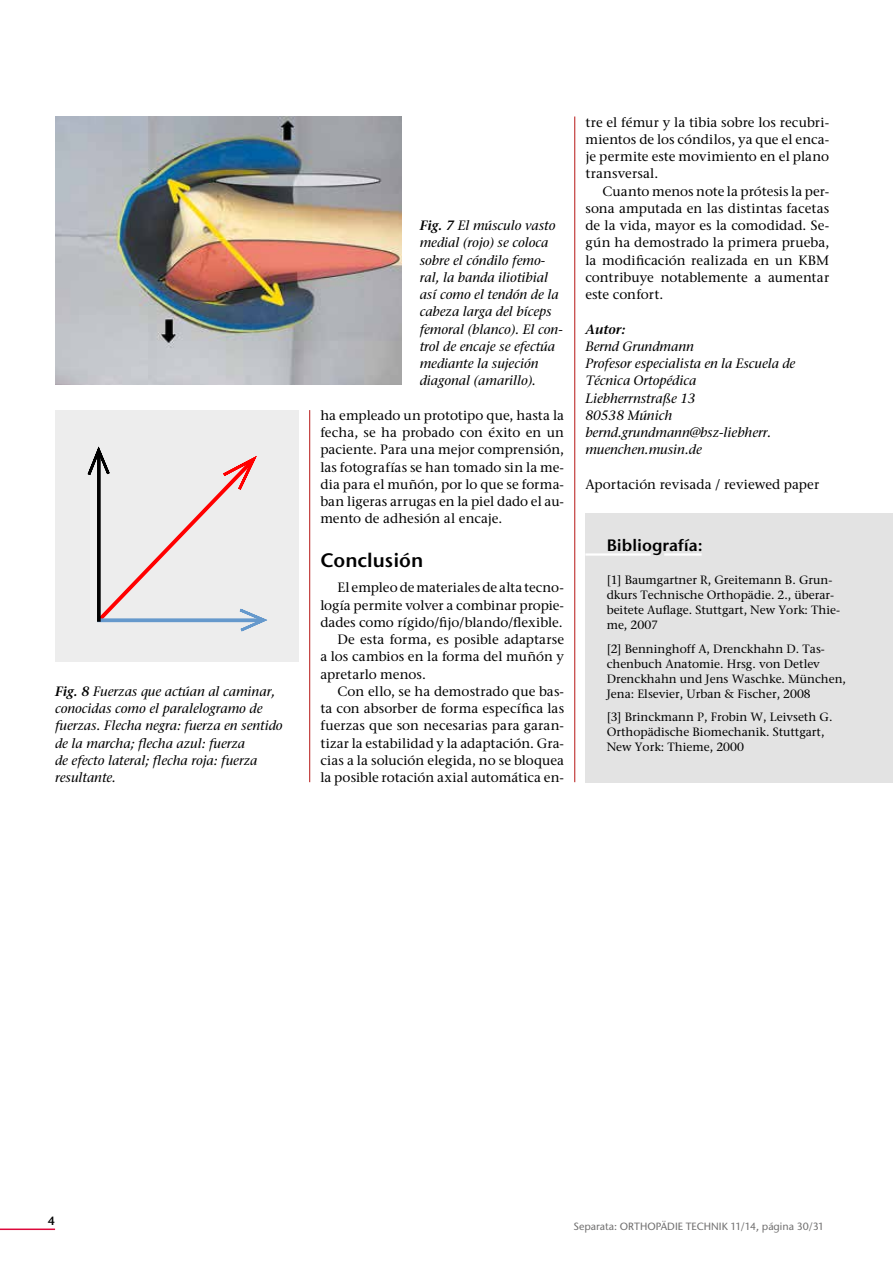
<style>
.page{position:relative;width:893px;height:1263px;background:#fff}
.page>*{position:absolute;margin:0;border:0;box-sizing:border-box;transform-origin:0 0}
.t1{font:600 19.5px "Stone Sans ITC Std";color:#000}
.t2{font:600 16.5px "Stone Sans ITC Std";color:#000}
.t3{font:500 13.5px/17.2px "Stone Ser ITC Std";letter-spacing:.005em;color:#000;text-align:justify}
.t4{font:italic 500 13.5px/17.2px "Stone Ser ITC Std";color:#000}
.t5{font:italic 600 13.5px "Stone Ser ITC Std";color:#000}
.t6{font:500 12px/15px "Stone Ser ITC Std";color:#000}
.t7{font:600 12px "Stone Sans ITC Std";color:#000}
.t8{font:500 10.5px "Stone Sans ITC Std";color:#706f6f}
.s1{font-weight:600}
</style>
<div class="page">
<hr style="left:0;top:1228px;width:55px;height:2px;background:#dd083b">
<hr style="left:309px;top:410px;width:1px;height:372px;background:#b61615">
<hr style="left:574px;top:117px;width:1px;height:665px;background:#b61615">
<img style="left:55px;top:117px;width:346px;height:267px">
<div style="left:55px;top:410px;width:244px;height:251px;background:#ededed"></div>
<svg style="left:87px;top:446px;width:180px;height:186px"></svg>
<div style="left:585px;top:513px;width:308px;height:269px;background:#e3e3e3"></div>
<hr style="left:585px;top:553px;width:66px;height:3px;background:#fff">
<hr style="left:664px;top:553px;width:38px;height:3px;background:#fff">
<p class="t4" style="left:55px;top:683px;width:229px"><span class="s1">Fig. 8</span> Fuerzas que actúan al caminar, conocidas como el paralelogramo de fuerzas. Flecha negra: fuerza en sentido de la marcha; flecha azul: fuerza<br>de efecto lateral; flecha roja: fuerza resultante.</p>
<p class="t4" style="left:420px;top:217px;width:145px"><span class="s1">Fig. 7</span> El músculo vasto medial (rojo) se coloca sobre el cóndilo femo&shy;ral, la banda iliotibial así como el tendón de la cabeza larga del bíceps femoral (blanco). El con&shy;trol de encaje se efectúa mediante la sujeción diagonal (amarillo).</p>
<p class="t3" style="left:320px;top:406px;width:245px">ha empleado un prototipo que, hasta la fecha, se ha probado con éxito en un paciente. Para una mejor comprensión, las fotografías se han tomado sin la me&shy;dia para el muñón, por lo que se forma&shy;ban ligeras arrugas en la piel dado el au&shy;mento de adhesión al encaje.</p>
<h1 class="t1" style="left:320px;top:548px;width:104px">Conclusión</h1>
<p class="t3" style="left:337px;top:579px;width:228px">El empleo de materiales de alta tecno-</p>
<p class="t3" style="left:320px;top:596px;width:245px">logía permite volver a combinar propie-</p>
<p class="t3" style="left:320px;top:613px;width:244px">dades como rígido/fijo/blando/flexible.</p>
<p class="t3" style="left:337px;top:631px;width:228px">De esta forma, es posible adaptarse</p>
<p class="t3" style="left:320px;top:648px;width:245px">a los cambios en la forma del muñón y</p>
<p class="t3" style="left:320px;top:665px;width:107px">apretarlo menos.</p>
<p class="t3" style="left:337px;top:682px;width:228px">Con ello, se ha demostrado que bas-</p>
<p class="t3" style="left:320px;top:700px;width:245px">ta con absorber de forma específica las</p>
<p class="t3" style="left:320px;top:717px;width:245px">fuerzas que son necesarias para garan-</p>
<p class="t3" style="left:320px;top:734px;width:245px">tizar la estabilidad y la adaptación. Gra-</p>
<p class="t3" style="left:320px;top:751px;width:245px">cias a la solución elegida, no se bloquea</p>
<p class="t3" style="left:320px;top:769px;width:245px">la posible rotación axial automática en-</p>
<p class="t3" style="left:585px;top:113px;width:245px">tre el fémur y la tibia sobre los recubri&shy;mientos de los cóndilos, ya que el enca&shy;je permite este movimiento en el plano transversal.</p>
<p class="t3" style="left:585px;top:182px;width:245px;text-indent:17px">Cuanto menos note la prótesis la per&shy;sona amputada en las distintas facetas de la vida, mayor es la comodidad. Se&shy;gún ha demostrado la primera prueba, la modificación realizada en un KBM contribuye notablemente a aumentar este confort.</p>
<p class="t5" style="left:585px;top:321px;width:42px">Autor:</p>
<p class="t4" style="left:585px;top:338px;width:211px">Bernd Grundmann<br>Profesor especialista en la Escuela de<br>Técnica Ortopédica<br>Liebherrnstraße 13<br>80538 Múnich bernd.grundmann@bsz-liebherr. muenchen.musin.de</p>
<p class="t3" style="left:585px;top:476px;width:235px">Aportación revisada / reviewed paper</p>
<p class="t2" style="left:607px;top:534px;width:98px">Bibliografía:</p>
<p class="t6" style="left:607px;top:572px;width:235px">[1] Baumgartner R, Greitemann B. Grun&shy;dkurs Technische Orthopädie. 2., überar&shy;beitete Auflage. Stuttgart, New York: Thie&shy;me, 2007</p>
<p class="t6" style="left:607px;top:641px;width:241px">[2] Benninghoff A, Drenckhahn D. Tas&shy;chenbuch Anatomie. Hrsg. von Detlev Drenckhahn und Jens Waschke. München, Jena: Elsevier, Urban &amp; Fischer, 2008</p>
<p class="t6" style="left:607px;top:709px;width:227px">[3] Brinckmann P, Frobin W, Leivseth G.<br>Orthopädische Biomechanik. Stuttgart,<br>New York: Thieme, 2000</p>
<p class="t7" style="left:48px;top:1214px;width:9px">4</p>
<p class="t8" style="left:573px;top:1219px;width:252px">Separata: ORTHOPÄDIE TECHNIK 11/14, página 30/31</p>
</div>
